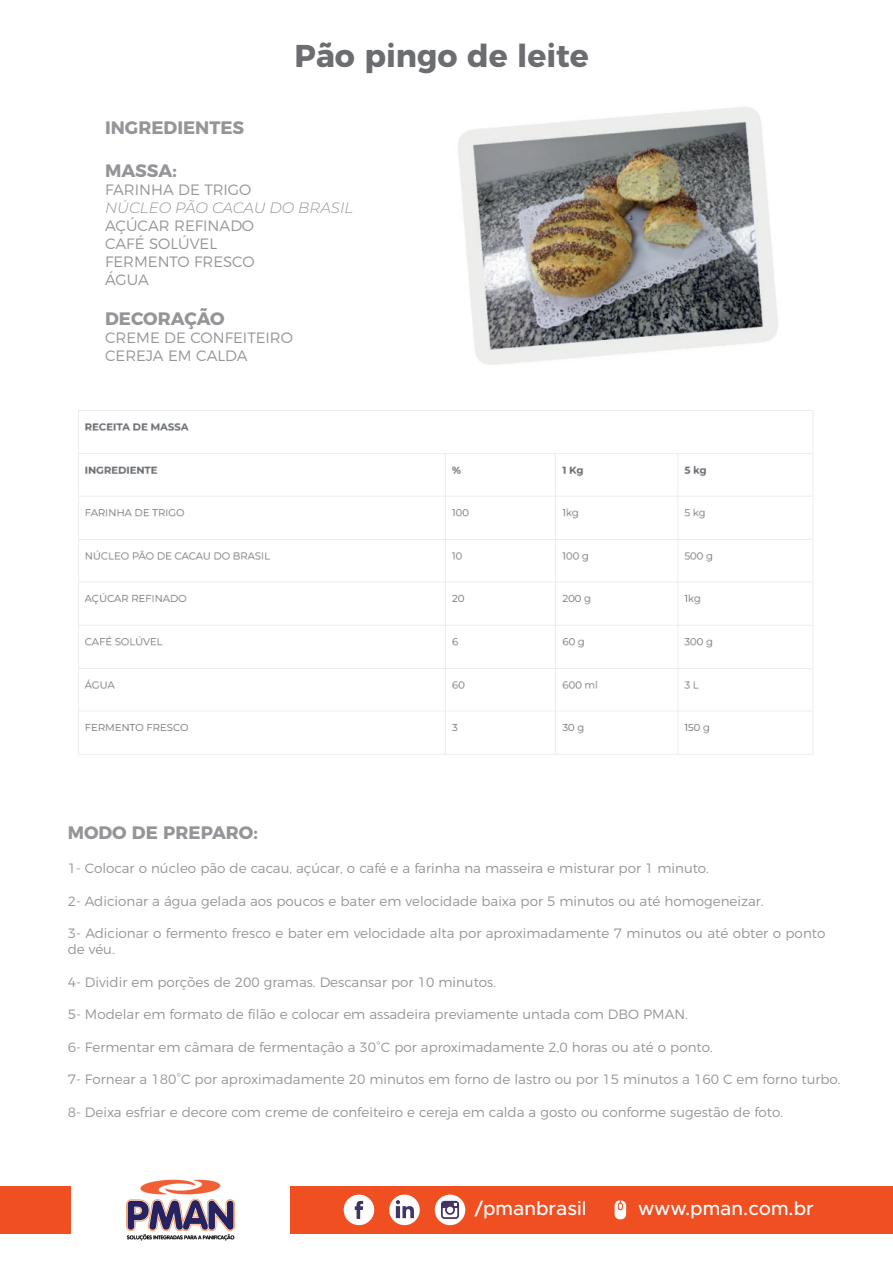
<style>
.page{position:relative;width:893px;height:1263px;background:#fff}
.page>*{position:absolute;margin:0;border:0;box-sizing:border-box;transform-origin:0 0}
.t1{font:700 31.5px "Montserrat";color:#6c6d70}
.t2{font:500 19.5px "Metropolis";color:#fff}
.t3{font:700 18px "Montserrat";color:#939598}
.t4{font:300 15px/18px "Montserrat";color:#939598}
.t5{font:italic 300 15px "Montserrat";color:#939598}
.t6{font:300 13.5px/16.2px "Montserrat";color:#939598}
</style>
<div class="page">
<div style="left:0;top:1186px;width:893px;height:48px;background:#f04f22"></div>
<svg style="left:389px;top:1194px;width:31px;height:31px"></svg>
<svg style="left:396px;top:1200px;width:18px;height:18px"></svg>
<div style="left:344px;top:1194px;width:30px;height:31px;background:#fff;border-radius:50%"></div>
<svg style="left:355px;top:1201px;width:8px;height:18px"></svg>
<div style="left:435px;top:1194px;width:30px;height:31px;background:#fff;border-radius:50%"></div>
<svg style="left:441px;top:1201px;width:18px;height:18px"></svg>
<svg style="left:615px;top:1200px;width:11px;height:19px"></svg>
<div style="left:71px;top:1157px;width:219px;height:106px;background:#fff"></div>
<img style="left:126px;top:1179px;width:109px;height:62px">
<img style="left:458px;top:107px;width:320px;height:258px">
<img style="left:78px;top:410px;width:736px;height:345px">
<h1 class="t1" style="left:295px;top:30px;width:296px">Pão pingo de leite</h1>
<h3 class="t3" style="left:105px;top:113px;width:141px">INGREDIENTES</h3>
<h3 class="t3" style="left:105px;top:156px;width:73px">MASSA:</h3>
<p class="t4" style="left:105px;top:180px;width:148px">FARINHA DE TRIGO</p>
<p class="t5" style="left:105px;top:198px;width:250px">NÚCLEO PÃO CACAU DO BRASIL</p>
<p class="t4" style="left:105px;top:216px;width:151px">AÇÚCAR REFINADO<br>CAFÉ SOLÚVEL<br>FERMENTO FRESCO<br>ÁGUA</p>
<h3 class="t3" style="left:105px;top:304px;width:121px">DECORAÇÃO</h3>
<p class="t4" style="left:105px;top:327px;width:189px">CREME DE CONFEITEIRO<br>CEREJA EM CALDA</p>
<h3 class="t3" style="left:68px;top:818px;width:192px">MODO DE PREPARO:</h3>
<p class="t6" style="left:68px;top:859px;width:643px">1- Colocar o núcleo pão de cacau, açúcar, o café e a farinha na masseira e misturar por 1 minuto.</p>
<p class="t6" style="left:68px;top:892px;width:697px">2- Adicionar a água gelada aos poucos e bater em velocidade baixa por 5 minutos ou até homogeneizar.</p>
<p class="t6" style="left:68px;top:924px;width:759px">3- Adicionar o fermento fresco e bater em velocidade alta por aproximadamente 7 minutos ou até obter o ponto de véu.</p>
<p class="t6" style="left:68px;top:973px;width:430px">4- Dividir em porções de 200 gramas. Descansar por 10 minutos.</p>
<p class="t6" style="left:68px;top:1005px;width:622px">5- Modelar em formato de filão e colocar em assadeira previamente untada com DBO PMAN.</p>
<p class="t6" style="left:68px;top:1038px;width:646px">6- Fermentar em câmara de fermentação a 30˚C por aproximadamente 2,0 horas ou até o ponto.</p>
<p class="t6" style="left:68px;top:1070px;width:774px">7- Fornear a 180˚C por aproximadamente 20 minutos em forno de lastro ou por 15 minutos a 160 C em forno turbo.</p>
<p class="t6" style="left:68px;top:1102px;width:717px">8- Deixa esfriar e decore com creme de confeiteiro e cereja em calda a gosto ou conforme sugestão de foto.</p>
<h2 class="t2" style="left:475px;top:1196px;width:113px">/pmanbrasil</h2>
<h2 class="t2" style="left:638px;top:1196px;width:177px">www.pman.com.br</h2>
</div>
